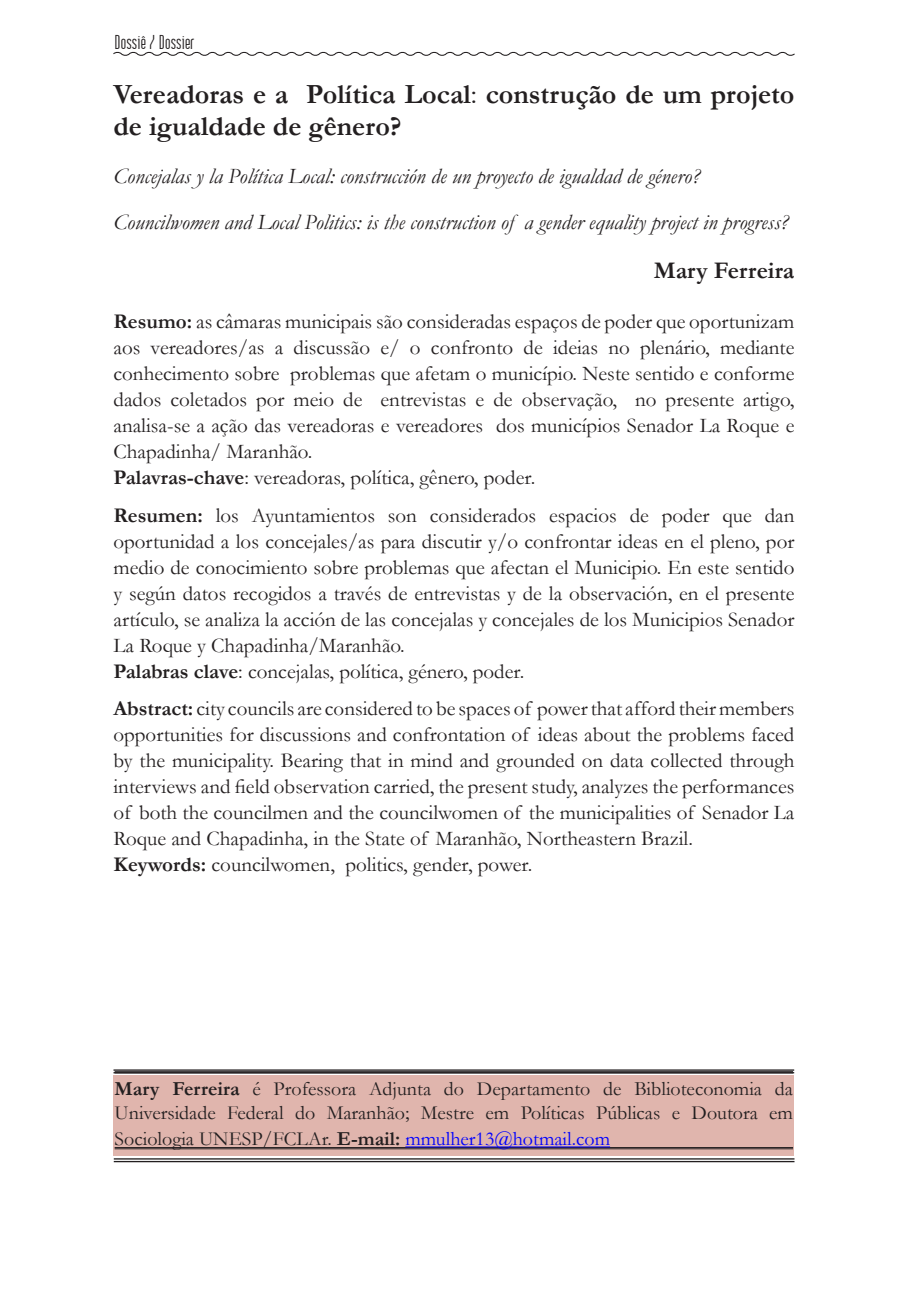
<style>
.page{position:relative;width:908px;height:1304px;background:#fff}
.page>*{position:absolute;margin:0;border:0;box-sizing:border-box;transform-origin:0 0}
.t1{font:700 28px/32px "Garamond";color:#231f20}
.t2{font:700 24px "Garamond";color:#231f20}
.t3{font:italic 22px "Garamond";color:#231f20}
.t4{font:21px/26px "Garamond";color:#231f20;text-align:justify}
.Texto_de_nota_de_rod{font:20px/24px "Garamond";color:#231f20}
.Nota_de_rodapé{font:20px "Institution";color:#231f20}
.s1{font-weight:400}
.s2{font-weight:700}
.s3{color:#00f}
</style>
<div class="page">
<div style="left:113px;top:1075px;width:680px;height:81px;background:#e0b5ad"></div>
<hr style="left:113px;top:1069px;width:680px;height:2px;background:#231f20">
<hr style="left:113px;top:1072px;width:680px;height:1px;background:#231f20">
<hr style="left:114px;top:1158px;width:680px;height:2px;background:#231f20">
<hr style="left:114px;top:1161px;width:680px;height:1px;background:#231f20">
<hr style="left:115px;top:1071px;width:677px;height:1px;background:#231f20">
<hr style="left:115px;top:1073px;width:677px;height:1px;background:#231f20">
<hr style="left:115px;top:1147px;width:677px;height:1px;background:#231f20">
<hr style="left:115px;top:1148px;width:677px;height:1px;background:#231f20">
<hr style="left:405px;top:1146px;width:204px;height:1px;background:#00f">
<svg style="left:113px;top:51px;width:682px;height:5px"></svg>
<p class="Nota_de_rodapé" style="left:115px;top:32px;width:81px">Dossiê / Dossier</p>
<p class="t1" style="left:113px;top:79px;width:682px">Vereadoras e a Política Local<span class="s1">:</span> construção de um projeto de igualdade de gênero?</p>
<p class="t3" style="left:113px;top:162px;width:588px">Concejalas y la Política Local: construcción de un proyecto de igualdad de género?</p>
<p class="t3" style="left:113px;top:208px;width:676px">Councilwomen and Local Politics: is the construction of a gender equality project in progress?</p>
<p class="t2" style="left:653px;top:254px;width:142px">Mary Ferreira</p>
<p class="t4" style="left:113px;top:308px;width:682px"><span class="s2">Resumo:</span> as câmaras municipais são consideradas espaços de poder que oportunizam aos vereadores/as a discussão e/ o confronto de ideias no plenário, mediante conhecimento sobre problemas que afetam o município. Neste sentido e conforme dados coletados por meio de entrevistas e de observação, no presente artigo, analisa-se a ação das vereadoras e vereadores dos municípios Senador La Roque e Chapadinha/ Maranhão.</p>
<p class="t4" style="left:113px;top:464px;width:423px"><span class="s2">Palavras-chave</span>: vereadoras, política, gênero, poder.</p>
<p class="t4" style="left:113px;top:501px;width:682px"><span class="s2">Resumen:</span> los Ayuntamientos son considerados espacios de poder que dan oportunidad a los concejales/as para discutir y/o confrontar ideas en el pleno, por medio de conocimiento sobre problemas que afectan el Municipio. En este sentido y según datos recogidos a través de entrevistas y de la observación, en el presente artículo, se analiza la acción de las concejalas y concejales de los Municipios Senador La Roque y Chapadinha/Maranhão.</p>
<p class="t4" style="left:113px;top:657px;width:412px"><span class="s2">Palabras clave</span>: concejalas, política, género, poder.</p>
<p class="t4" style="left:113px;top:695px;width:682px"><span class="s2">Abstract:</span> city councils are considered to be spaces of power that afford their members opportunities for discussions and confrontation of ideas about the problems faced by the municipality. Bearing that in mind and grounded on data collected through interviews and field observation carried, the present study, analyzes the performances of both the councilmen and the councilwomen of the municipalities of Senador La Roque and Chapadinha, in the State of Maranhão, Northeastern Brazil.</p>
<p class="t4" style="left:113px;top:851px;width:420px"><span class="s2">Keywords:</span> councilwomen, politics, gender, power.</p>
<p class="Texto_de_nota_de_rod" style="left:115px;top:1076px;width:679px"><span class="s2">Mary Ferreira</span> é Professora Adjunta do Departamento de Biblioteconomia da<br>Universidade Federal do Maranhão; Mestre em Políticas Públicas e Doutora em</p>
<p class="Texto_de_nota_de_rod" style="left:115px;top:1127px;width:496px">Sociologia UNESP/FCLAr. <span class="s2">E-mail:</span> <span class="s3">mmulher13@hotmail.com</span></p>
</div>
